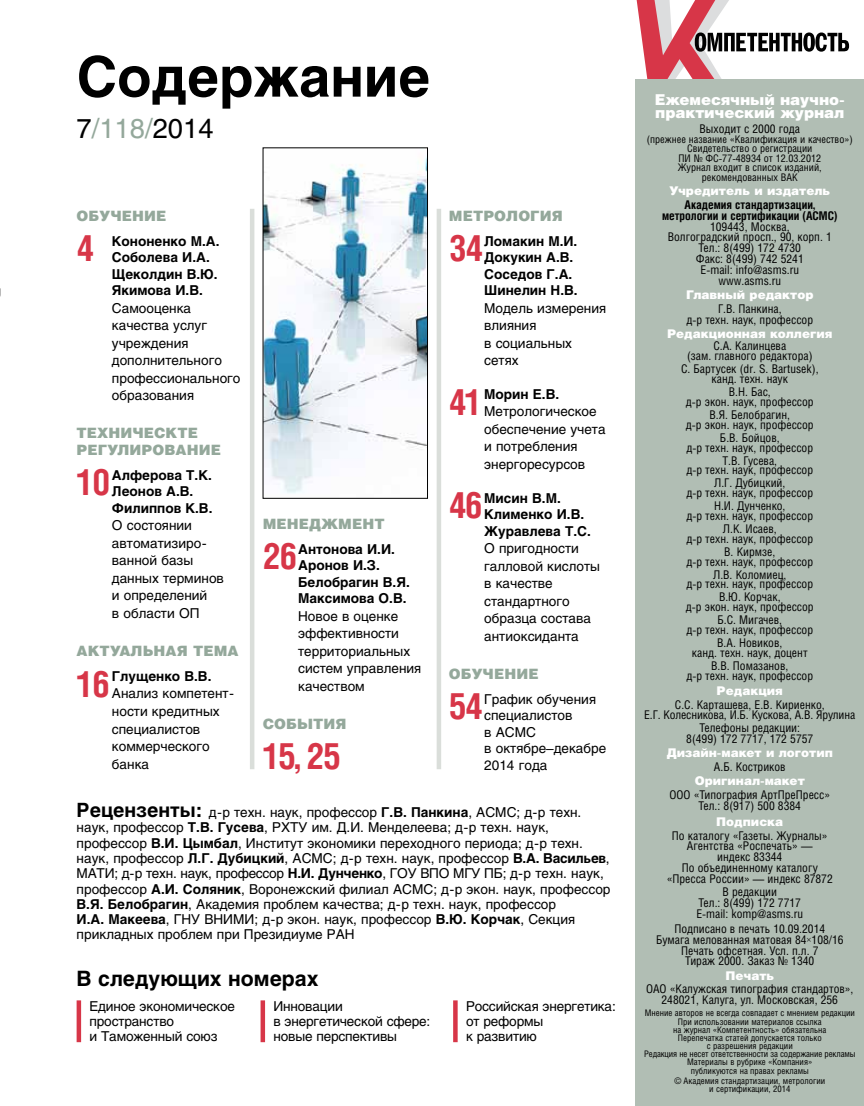
<style>
.page{position:relative;width:864px;height:1106px;background:#fff}
.page>*{position:absolute;margin:0;border:0;box-sizing:border-box;transform-origin:0 0}
.t1{font:700 55.5px "Helios";color:#000}
.t2{font:700 36.3px "Helios Cond";letter-spacing:-.05em;color:#d73648}
.t3{font:27.15px "Helios";color:#000}
.t4{font:700 21px "Helios";color:#000}
.t5{font:900 15px/13.5px "Helios";letter-spacing:-.005em;color:#fff}
.t6{font:900 14.25px/16.5px "Helios";letter-spacing:.005em;color:#94a89b}
.t7{font:13.5px/17.5px "Helios";color:#000}
.t8{font:700 13.5px/16.5px "Helios";color:#000}
.t9{font:12px/10.8px "Helios Cond";color:#000;text-align:center}
.t10{font:900 12px "Helios";color:#fff}
.t11{font:700 12px/10.8px "Helios Cond";color:#000;text-align:center}
.t12{font:10.5px/9.4px "Helios Cond";color:#000;text-align:center}
.t13{font:9px/8.1px "Helios Cond";color:#000;text-align:center}
.s1{color:#94a89b}
.s2{font-weight:700;font-size:19.5px}
.s3{font-weight:700}
</style>
<div class="page">
<svg style="left:636px;top:0;width:212px;height:80px"></svg>
<div style="left:635px;top:80px;width:228px;height:1026px;background:#b1beb4"></div>
<hr style="left:250px;top:209px;width:4px;height:560px;background:#dadeda">
<div style="left:436px;top:209px;width:5px;height:560px;background:#dadeda"></div>
<hr style="left:77px;top:1000px;width:4px;height:42px;background:#d73648">
<div style="left:260px;top:1000px;width:5px;height:42px;background:#d73648"></div>
<svg style="left:453px;top:1000px;width:4px;height:42px"></svg>
<img style="left:265px;top:160px;width:160px;height:334px">
<h1 class="t1" style="left:77px;top:47px;width:355px">Содержание</h1>
<h3 class="t3" style="left:77px;top:114px;width:138px">7<span class="s1">/118/</span>2014</h3>
<p class="t6" style="left:77px;top:206px;width:91px">ОБУЧЕНИЕ</p>
<h2 class="t2" style="left:77px;top:227px;width:19px">4</h2>
<p class="t8" style="left:112px;top:233px;width:109px">Кононенко М.А.<br>Соболева И.А.<br>Щеколдин В.Ю.<br>Якимова И.В.</p>
<p class="t7" style="left:112px;top:299px;width:130px">Самооценка качества услуг учреждения дополнительного профессионального образования</p>
<p class="t6" style="left:77px;top:424px;width:146px">ТЕХНИЧЕСКТЕ<br>РЕГУЛИРОВАНИЕ</p>
<h2 class="t2" style="left:77px;top:461px;width:35px">10</h2>
<p class="t8" style="left:112px;top:467px;width:102px">Алферова Т.К.<br>Леонов А.В.<br>Филиппов К.В.</p>
<p class="t7" style="left:112px;top:517px;width:113px">О состоянии автоматизиро&shy;ванной базы данных терминов и определений<br>в области ОП</p>
<p class="t6" style="left:77px;top:642px;width:163px">АКТУАЛЬНАЯ ТЕМА</p>
<h2 class="t2" style="left:77px;top:662px;width:35px">16</h2>
<p class="t8" style="left:112px;top:668px;width:101px">Глущенко В.В.</p>
<p class="t7" style="left:112px;top:685px;width:122px">Анализ компетент&shy;ности кредитных специалистов коммерческого банка</p>
<p class="t6" style="left:263px;top:514px;width:123px">МЕНЕДЖМЕНТ</p>
<h2 class="t2" style="left:263px;top:534px;width:36px">26</h2>
<p class="t8" style="left:298px;top:541px;width:113px">Антонова И.И.<br>Аронов И.З.<br>Белобрагин В.Я.<br>Максимова О.В.</p>
<p class="t7" style="left:298px;top:607px;width:125px">Новое в оценке эффективности территориальных систем управления качеством</p>
<p class="t6" style="left:263px;top:714px;width:85px">CОБЫТИЯ</p>
<h2 class="t2" style="left:263px;top:734px;width:80px">15, 25</h2>
<p class="t6" style="left:448px;top:206px;width:115px">МЕТРОЛОГИЯ</p>
<h2 class="t2" style="left:448px;top:227px;width:36px">34</h2>
<p class="t8" style="left:484px;top:233px;width:95px">Ломакин М.И.<br>Докукин А.В.<br>Соседов Г.А.<br>Шинелин Н.В.</p>
<p class="t7" style="left:484px;top:299px;width:123px">Модель измерения влияния<br>в социальных сетях</p>
<h2 class="t2" style="left:448px;top:380px;width:35px">41</h2>
<p class="t8" style="left:484px;top:386px;width:76px">Морин Е.В.</p>
<p class="t7" style="left:484px;top:403px;width:123px">Метрологическое обеспечение учета и потребления энергоресурсов</p>
<h2 class="t2" style="left:448px;top:483px;width:36px">46</h2>
<p class="t8" style="left:484px;top:490px;width:108px">Мисин В.М.<br>Клименко И.В.<br>Журавлева Т.С.</p>
<p class="t7" style="left:484px;top:540px;width:117px">О пригодности галловой кислоты в качестве стандартного образца состава антиоксиданта</p>
<p class="t6" style="left:448px;top:664px;width:91px">ОБУЧЕНИЕ</p>
<h2 class="t2" style="left:448px;top:684px;width:36px">54</h2>
<p class="t7" style="left:484px;top:691px;width:123px;line-height:16.5px">График обучения специалистов<br>в АСМС<br>в октябре–декабре<br>2014 года</p>
<p class="t7" style="left:77px;top:804px;width:535px;line-height:15.3px"><span class="s2">Рецензенты:</span> д-р техн. наук, профессор <span class="s3">Г.В. Панкина</span>, АСМС; д-р техн. наук, профессор <span class="s3">Т.В. Гусева</span>, РХТУ им. Д.И. Менделеева; д-р техн. наук, профессор <span class="s3">В.И. Цымбал</span>, Институт экономики переходного периода; д-р техн. наук, профессор <span class="s3">Л.Г. Дубицкий</span>, АСМС; д-р техн. наук, профессор <span class="s3">В.А. Васильев</span>, МАТИ; д-р техн. наук, профессор <span class="s3">Н.И. Дунченко</span>, ГОУ ВПО МГУ ПБ; д-р техн. наук, профессор <span class="s3">А.И. Соляник</span>, Воронежский филиал АСМС; д-р экон. наук, профессор <span class="s3">В.Я. Белобрагин</span>, Академия проблем качества; д-р техн. наук, профессор<br><span class="s3">И.А. Макеева</span>, ГНУ ВНИМИ; д-р экон. наук, профессор <span class="s3">В.Ю. Корчак</span>, Секция прикладных проблем при Президиуме РАН</p>
<h3 class="t4" style="left:77px;top:967px;width:243px">В следующих номерах</h3>
<p class="t7" style="left:89px;top:998px;width:147px;line-height:15px">Единое экономическое пространство<br>и Таможенный союз</p>
<p class="t7" style="left:273px;top:998px;width:158px;line-height:15px">Инновации<br>в энергетической сфере: новые перспективы</p>
<p class="t7" style="left:466px;top:998px;width:151px;line-height:15px">Российская энергетика: от реформы<br>к развитию</p>
<p class="t5" style="left:654px;top:92px;width:191px">Ежемесячный научно&shy;практический журнал</p>
<p class="t9" style="left:699px;top:123px;width:102px">Выходит с 2000 года</p>
<p class="t12" style="left:646px;top:134px;width:207px">(прежнее название «Квалификация и качество»)<br>Свидетельство о регистрации<br>ПИ № ФС-77-48934 от 12.03.2012<br>Журнал входит в список изданий, рекомендованных ВАК</p>
<p class="t10" style="left:669px;top:183px;width:162px">Учредитель и издатель</p>
<p class="t11" style="left:661px;top:199px;width:177px">Академия стандартизации, метрологии и сертификации (АСМС)</p>
<p class="t9" style="left:667px;top:221px;width:166px">109443, Москва,<br>Волгоградский просп., 90, корп. 1<br>Тел.: 8(499) 172 4730<br>Факс: 8(499) 742 5241<br>E-mail: info@asms.ru www.asms.ru</p>
<p class="t10" style="left:685px;top:287px;width:129px">Главный редактор</p>
<p class="t9" style="left:686px;top:303px;width:128px">Г.В. Панкина,<br>д-р техн. наук, профессор</p>
<p class="t10" style="left:666px;top:326px;width:167px">Редакционная коллегия</p>
<p class="t9" style="left:686px;top:341px;width:127px;line-height:9.8px">С.А. Калинцева<br>(зам. главного редактора)</p>
<p class="t9" style="left:680px;top:364px;width:139px;line-height:9.8px">С. Бартусек (dr. S. Bartusek), канд. техн. наук</p>
<p class="t9" style="left:685px;top:387px;width:129px;line-height:9.8px">В.Н. Бас,<br>д-р экон. наук, профессор</p>
<p class="t9" style="left:685px;top:410px;width:129px;line-height:9.8px">В.Я. Белобрагин,<br>д-р экон. наук, профессор</p>
<p class="t9" style="left:686px;top:432px;width:128px;line-height:9.8px">Б.В. Бойцов,<br>д-р техн. наук, профессор</p>
<p class="t9" style="left:686px;top:455px;width:128px;line-height:9.8px">Т.В. Гусева,<br>д-р техн. наук, профессор</p>
<p class="t9" style="left:686px;top:478px;width:128px;line-height:9.8px">Л.Г. Дубицкий,<br>д-р техн. наук, профессор</p>
<p class="t9" style="left:686px;top:501px;width:128px;line-height:9.8px">Н.И. Дунченко,<br>д-р техн. наук, профессор</p>
<p class="t9" style="left:686px;top:523px;width:128px;line-height:9.8px">Л.К. Исаев,<br>д-р техн. наук, профессор</p>
<p class="t9" style="left:686px;top:546px;width:128px;line-height:9.8px">В. Кирмзе,<br>д-р техн. наук, профессор</p>
<p class="t9" style="left:686px;top:569px;width:128px;line-height:9.8px">Л.В. Коломиец,<br>д-р техн. наук, профессор</p>
<p class="t9" style="left:685px;top:592px;width:129px;line-height:9.8px">В.Ю. Корчак,<br>д-р экон. наук, профессор</p>
<p class="t9" style="left:686px;top:615px;width:128px;line-height:9.8px">Б.С. Мигачев,<br>д-р техн. наук, профессор</p>
<p class="t9" style="left:691px;top:637px;width:117px;line-height:9.8px">В.А. Новиков,<br>канд. техн. наук, доцент</p>
<p class="t9" style="left:686px;top:660px;width:128px;line-height:9.8px">В.В. Помазанов,<br>д-р техн. наук, профессор</p>
<p class="t10" style="left:716px;top:683px;width:68px">Редакция</p>
<p class="t9" style="left:644px;top:698px;width:212px">С.С. Карташева, Е.В. Кириенко,<br>Е.Г. Колесникова, И.Б. Кускова, А.В. Ярулина</p>
<p class="t9" style="left:686px;top:722px;width:128px">Телефоны редакции:<br>8(499) 172 7717, 172 5757</p>
<p class="t10" style="left:666px;top:745px;width:168px">Дизайн-макет и логотип</p>
<p class="t9" style="left:713px;top:761px;width:73px">А.Б. Костриков</p>
<p class="t10" style="left:694px;top:773px;width:112px">Оригинал-макет</p>
<p class="t9" style="left:669px;top:789px;width:162px">ООО «Типография АртПреПресс»<br>Тел.: 8(917) 500 8384</p>
<p class="t10" style="left:716px;top:814px;width:68px">Подписка</p>
<p class="t9" style="left:666px;top:829px;width:167px">По каталогу «Газеты. Журналы»<br>Агентства «Роспечать» —<br>индекс 83344<br>По объединенному каталогу «Пресса России» — индекс 87872</p>
<p class="t9" style="left:696px;top:886px;width:108px">В редакции<br>Тел.: 8(499) 172 7717<br>E-mail: komp@asms.ru</p>
<p class="t9" style="left:655px;top:922px;width:189px">Подписано в печать 10.09.2014<br>Бумага мелованная матовая 84 108/16<br>Печать офсетная. Усл. п.л. 7<br>Тираж 2000. Заказ № 1340</p>
<p class="t10" style="left:725px;top:967px;width:50px">Печать</p>
<p class="t9" style="left:645px;top:983px;width:209px">ОАО «Калужская типография стандартов»,<br>248021, Калуга, ул. Московская, 256</p>
<p class="t13" style="left:644px;top:1009px;width:213px">Мнение авторов не всегда совпадает с мнением редакции При использовании материалов ссылка<br>на журнал «Компетентность» обязательна<br>Перепечатка статей допускается только<br>с разрешения редакции<br>Редакция не несет ответственности за содержание рекламы Материалы в рубрике «Компания»<br>публикуются на правах рекламы</p>
<p class="t13" style="left:674px;top:1076px;width:152px">© Академия стандартизации, метрологии и сертификации, 2014</p>
</div>
